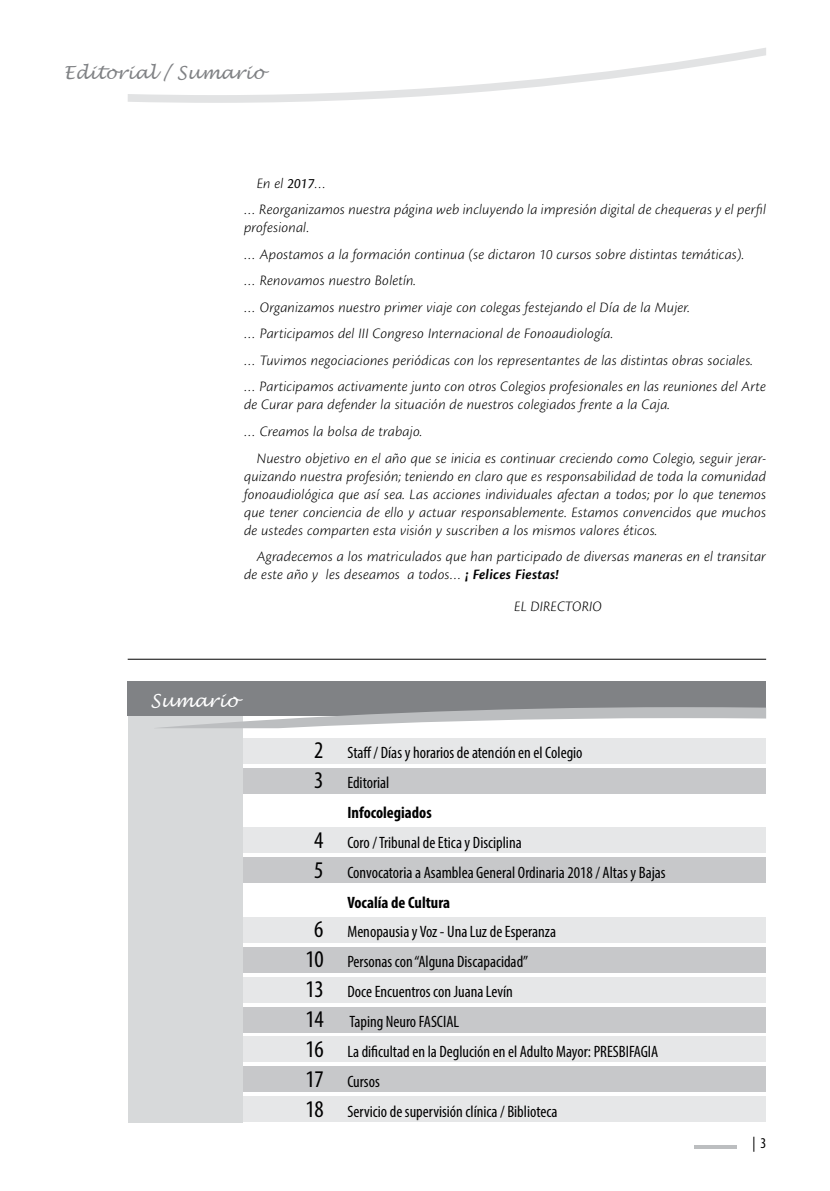
<style>
.page{position:relative;width:830px;height:1191px;background:#fff}
.page>*{position:absolute;margin:0;border:0;box-sizing:border-box;transform-origin:0 0}
.t1{font:condensed 24px "Myriad Pro";color:#000}
.t2{font:italic 18px "Lucida Handwriting";color:#808285}
.t3{font:italic 18px "Lucida Handwriting";color:#fff}
.t4{font:condensed 16.5px/29.8px "Myriad Pro";color:#000}
.t5{font:700 condensed 16.5px "Myriad Pro";color:#000}
.t6{font:15px/26.5px "Cronos Pro Lt Capt It";letter-spacing:.005em;color:#000}
.t7{font:condensed 15px "Myriad Pro";color:#000}
.s1{font-family:"Cronos Pro";font-style:italic}
.s2{font-family:"Cronos Pro Semibold Capt It"}
.s3{font-size:24px}
</style>
<div class="page">
<hr style="left:693px;top:1145px;width:43px;height:3px;background:#bcbec0">
<div style="left:227px;top:768px;width:538px;height:25px;background:#c7c8ca"></div>
<div style="left:225px;top:1006px;width:540px;height:26px;background:#c7c8ca"></div>
<div style="left:225px;top:857px;width:540px;height:26px;background:#c7c8ca"></div>
<div style="left:225px;top:1066px;width:540px;height:26px;background:#c7c8ca"></div>
<div style="left:225px;top:947px;width:540px;height:25px;background:#c7c8ca"></div>
<div style="left:227px;top:737px;width:538px;height:26px;background:#e6e7e8"></div>
<div style="left:227px;top:827px;width:538px;height:26px;background:#e6e7e8"></div>
<div style="left:227px;top:1036px;width:538px;height:26px;background:#e6e7e8"></div>
<div style="left:227px;top:917px;width:538px;height:25px;background:#e6e7e8"></div>
<div style="left:227px;top:1096px;width:538px;height:25px;background:#e6e7e8"></div>
<div style="left:227px;top:977px;width:538px;height:25px;background:#e6e7e8"></div>
<div style="left:128px;top:683px;width:114px;height:440px;background:#d7d9da"></div>
<svg style="left:128px;top:48px;width:637px;height:55px"></svg>
<div style="left:128px;top:681px;width:637px;height:35px;background:#808285"></div>
<svg style="left:159px;top:707px;width:606px;height:21px"></svg>
<hr style="left:128px;top:659px;width:637px;height:1px;background:#000">
<p class="t2" style="left:64px;top:62px;width:202px">Editorial / Sumario</p>
<p class="t6" style="left:244px;top:170px;width:523px;text-indent:13px">En el <span class="s1">2017</span>…<br>… Reorganizamos nuestra página web incluyendo la impresión digital de chequeras y el perfil</p>
<p class="t6" style="left:244px;top:214px;width:523px">profesional.<br>… Apostamos a la formación continua (se dictaron 10 cursos sobre distintas temáticas).<br>… Renovamos nuestro Boletín.<br>… Organizamos nuestro primer viaje con colegas festejando el Día de la Mujer.<br>… Participamos del III Congreso Internacional de Fonoaudiología.<br>… Tuvimos negociaciones periódicas con los representantes de las distintas obras sociales. … Participamos activamente junto con otros Colegios profesionales en las reuniones del Arte</p>
<p class="t6" style="left:244px;top:391px;width:427px">de Curar para defender la situación de nuestros colegiados frente a la Caja. … Creamos la bolsa de trabajo.</p>
<p class="t6" style="left:244px;top:449px;width:523px;line-height:18px;text-align:justify;text-indent:13px">Nuestro objetivo en el año que se inicia es continuar creciendo como Colegio, seguir jerar&shy;quizando nuestra profesión; teniendo en claro que es responsabilidad de toda la comunidad fonoaudiológica que así sea. Las acciones individuales afectan a todos; por lo que tenemos que tener conciencia de ello y actuar responsablemente. Estamos convencidos que muchos de ustedes comparten esta visión y suscriben a los mismos valores éticos.</p>
<p class="t6" style="left:244px;top:547px;width:523px;line-height:18px;text-indent:13px">Agradecemos a los matriculados que han participado de diversas maneras en el transitar de este año y les deseamos a todos… <span class="s2">¡ Felices Fiestas!</span></p>
<p class="t6" style="left:514px;top:593px;width:89px">EL DIRECTORIO</p>
<p class="t3" style="left:150px;top:689px;width:89px">Sumario</p>
<p class="t4" style="left:314px;top:737px;width:270px"><span class="s3">2</span> Staff / Días y horarios de atención en el Colegio</p>
<p class="t4" style="left:314px;top:767px;width:77px"><span class="s3">3</span> Editorial</p>
<p class="t5" style="left:347px;top:802px;width:86px">Infocolegiados</p>
<p class="t4" style="left:314px;top:827px;width:209px"><span class="s3">4</span> Coro / Tribunal de Etica y Disciplina</p>
<p class="t4" style="left:314px;top:857px;width:353px"><span class="s3">5</span> Convocatoria a Asamblea General Ordinaria 2018 / Altas y Bajas</p>
<p class="t5" style="left:347px;top:891px;width:104px">Vocalía de Cultura</p>
<p class="t4" style="left:314px;top:917px;width:243px"><span class="s3">6</span> Menopausia y Voz - Una Luz de Esperanza</p>
<p class="t4" style="left:305px;top:946px;width:224px"><span class="s3">10</span> Personas con “Alguna Discapacidad”</p>
<p class="t4" style="left:305px;top:976px;width:209px"><span class="s3">13</span> Doce Encuentros con Juana Levín</p>
<h1 class="t1" style="left:305px;top:1004px;width:20px">14</h1>
<p class="t4" style="left:305px;top:1006px;width:354px;text-indent:44px">Taping Neuro FASCIAL<br><span class="s3">16</span> La dificultad en la Deglución en el Adulto Mayor: PRESBIFAGIA <span class="s3">17</span> Cursos<br><span class="s3">18</span> Servicio de supervisión clínica / Biblioteca</p>
<p class="t7" style="left:752px;top:1134px;width:15px">| 3</p>
</div>
